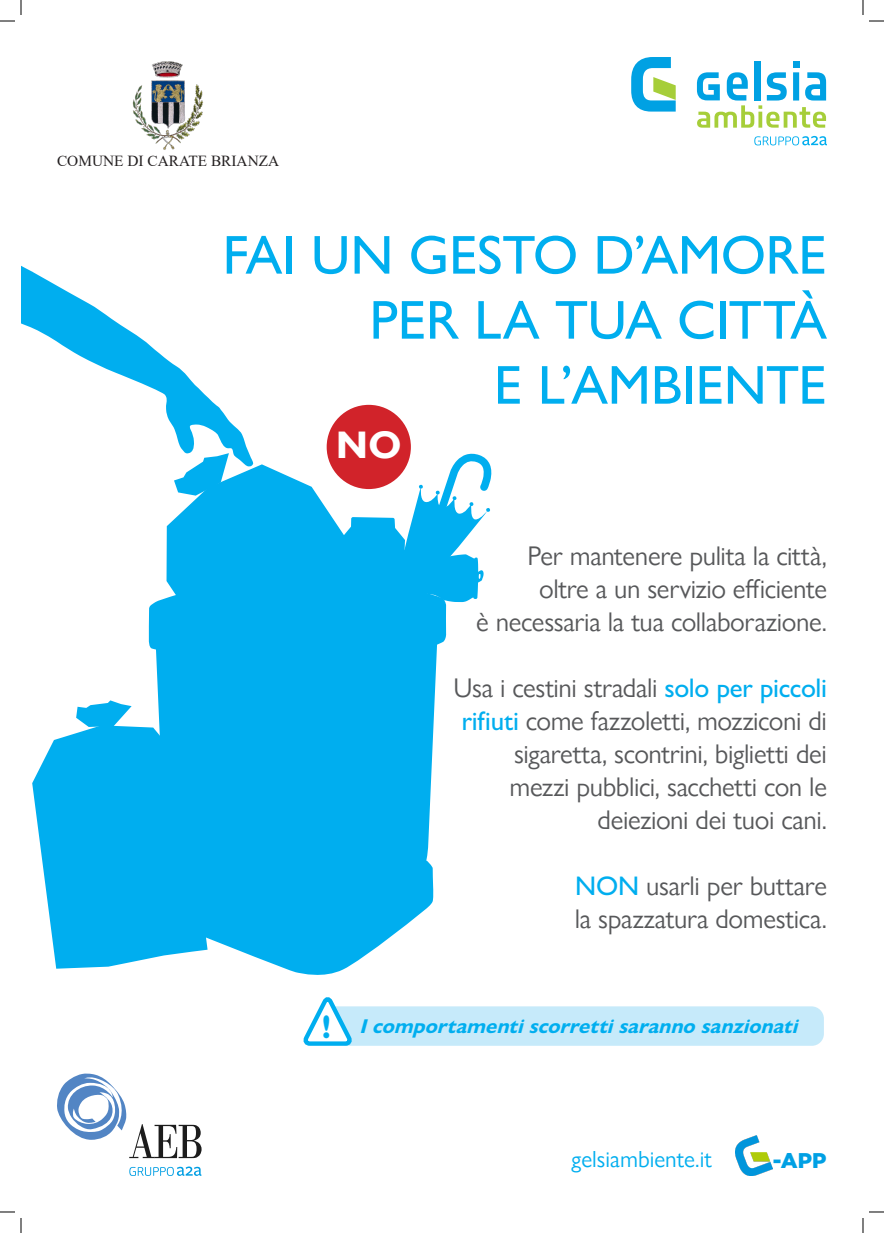
<style>
.page{position:relative;width:884px;height:1233px;background:#fff}
.page>*{position:absolute;margin:0;border:0;box-sizing:border-box;transform-origin:0 0}
.t1{font:500 55px "Gill Sans Nova";letter-spacing:-.01em;color:#00aeef}
.t2{font:700 38.4px "Gill Sans";color:#fff}
.Testi_guida_grigio{font:700 32.9px "Gill Sans Nova";color:#00aeef;scale:.96 1}
.t3{font:27px "Gill Sans Nova";letter-spacing:-.015em;color:#57585a}
.t4{font:23.3px "Gill Sans Nova";color:#00aeef}
.t5{font:900 21.3px "Gotham";color:#00a0e4}
.Testi_guida_grigio-2{font:italic 700 20.1px "Gill Sans Nova";color:#00aeef}
.t6{font:15.4px "Times New Roman";color:#231f20}
.s1{font-weight:500;color:#00aeef}
</style>
<div class="page">
<svg style="left:754px;top:136px;width:73px;height:9px"></svg>
<svg style="left:697px;top:61px;width:129px;height:67px"></svg>
<svg style="left:631px;top:57px;width:45px;height:55px"></svg>
<img style="left:132px;top:61px;width:71px;height:89px">
<svg style="left:167px;top:464px;width:171px;height:104px;fill:#00aeef"></svg>
<svg style="left:174px;top:466px;width:55px;height:29px"></svg>
<svg style="left:32px;top:700px;width:117px;height:268px"></svg>
<svg style="left:149px;top:568px;width:285px;height:407px;background:#15b4f0"></svg>
<svg style="left:21px;top:265px;width:233px;height:201px"></svg>
<svg style="left:338px;top:453px;width:154px;height:263px"></svg>
<div style="left:327px;top:405px;width:84px;height:84px;background:#d1232a;border-radius:50%"></div>
<svg style="left:303px;top:997px;width:521px;height:49px"></svg>
<img style="left:736px;top:1135px;width:37px;height:41px">
<svg style="left:129px;top:1166px;width:72px;height:10px"></svg>
<svg style="left:57px;top:1073px;width:145px;height:85px"></svg>
<svg style="left:0;top:1211px;width:15px;height:1px"></svg>
<svg style="left:869px;top:1211px;width:15px;height:1px"></svg>
<svg style="left:0;top:0;width:22px;height:22px"></svg>
<svg style="left:20px;top:1218px;width:2px;height:15px"></svg>
<svg style="left:862px;top:0;width:22px;height:22px"></svg>
<svg style="left:862px;top:1218px;width:2px;height:15px"></svg>
<p class="t6" style="left:57px;top:150px;width:224px">COMUNE DI CARATE BRIANZA</p>
<p class="t1" style="left:223px;top:221px;width:606px">FAI UN GESTO D’AMORE</p>
<p class="t1" style="left:369px;top:286px;width:459px">PER LA TUA CITTÀ</p>
<p class="t1" style="left:494px;top:351px;width:335px">E L’AMBIENTE</p>
<p class="t2" style="left:336px;top:421px;width:67px">NO</p>
<p class="t3" style="left:527px;top:539px;width:301px">Per mantenere pulita la città,</p>
<p class="t3" style="left:539px;top:572px;width:289px">oltre a un servizio efficiente</p>
<p class="t3" style="left:476px;top:605px;width:352px">è necessaria la tua collaborazione.</p>
<p class="t3" style="left:453px;top:671px;width:375px">Usa i cestini stradali <span class="s1">solo per piccoli</span></p>
<p class="t3" style="left:462px;top:704px;width:367px"><span class="s1">rifiuti</span> come fazzoletti, mozziconi di</p>
<p class="t3" style="left:514px;top:737px;width:314px">sigaretta, scontrini, biglietti dei</p>
<p class="t3" style="left:509px;top:770px;width:319px">mezzi pubblici, sacchetti con le</p>
<p class="t3" style="left:598px;top:803px;width:231px">deiezioni dei tuoi cani.</p>
<p class="t3" style="left:575px;top:869px;width:253px"><span class="s1">NON</span> usarli per buttare</p>
<p class="t3" style="left:575px;top:902px;width:254px">la spazzatura domestica.</p>
<p class="Testi_guida_grigio" style="left:322px;top:1006px;width:11px">!</p>
<p class="Testi_guida_grigio-2" style="left:360px;top:1013px;width:446px">Icomportamentiscorrettisarannosanzionati</p>
<p class="t4" style="left:572px;top:1144px;width:142px">gelsiambiente.it</p>
<p class="t5" style="left:773px;top:1147px;width:55px">-APP</p>
</div>
